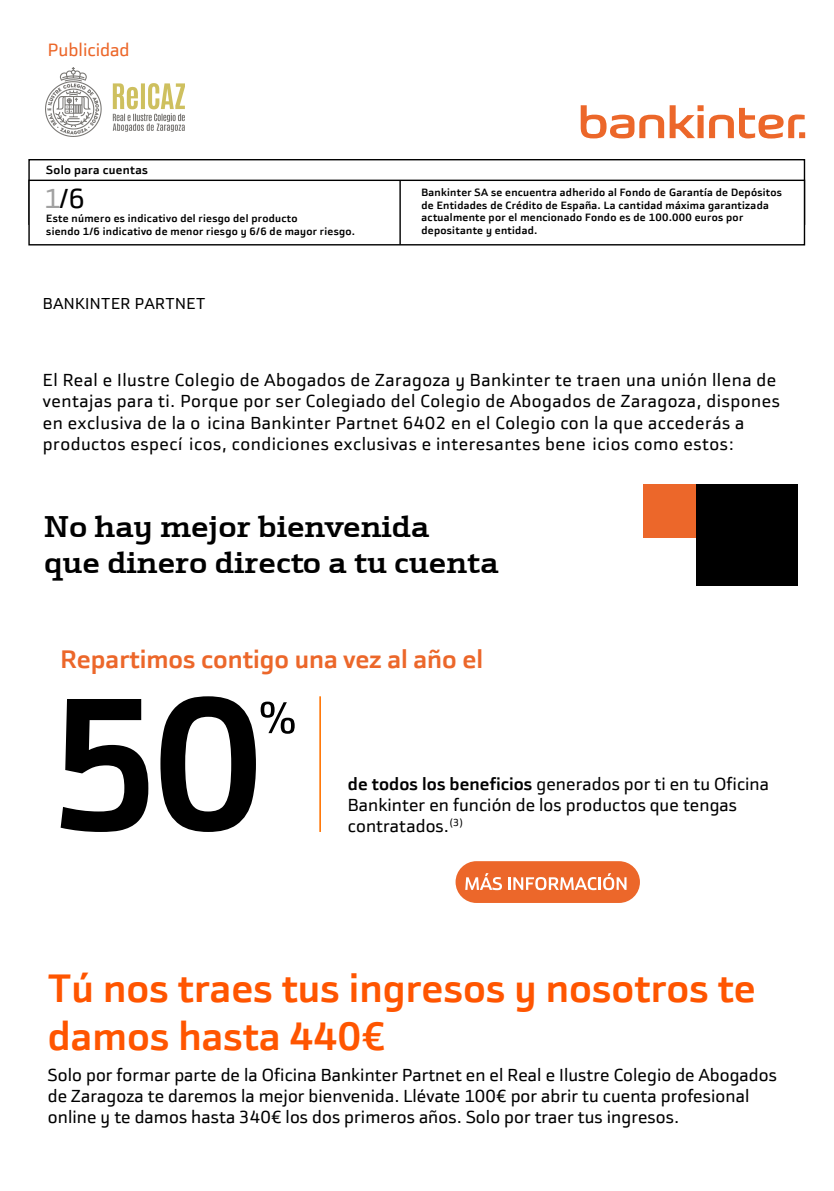
<style>
.page{position:relative;width:834px;height:1191px;background:#fff}
.page>*{position:absolute;margin:0;border:0;box-sizing:border-box;transform-origin:0 0}
.t1{font:700 40px/48px "Bankinter Sans";color:#f50}
.t2{font:700 30.4px/36.4px "Bankinter";color:#000}
.t3{font:27.8px "Bankinter Sans";color:#000}
.t4{font:700 25.6px "Bankinter Sans";color:#ec672a}
.t5{font:18px "Bankinter Sans";color:#ec672a}
.t6{font:17.6px/21.2px "Bankinter Sans";letter-spacing:.005em;color:#000}
.t7{font:17.6px/21.2px "Bankinter Sans";letter-spacing:.03em;color:#000}
.t8{font:16px "Bankinter Sans";letter-spacing:.03em;color:#000}
.t9{font:700 12px "Bankinter Sans";letter-spacing:.025em;color:#000}
.t10{font:700 10.6px/12.8px "Bankinter Sans";letter-spacing:.025em;color:#000}
.s1{color:#a1a1a1}
.s2{font-weight:700}
</style>
<div class="page">
<div style="left:28px;top:159px;width:777px;height:66px;border:1px solid #000"></div>
<div style="left:29px;top:180px;width:775px;height:65px;background:#fff"></div>
<div style="left:28px;top:180px;width:777px;height:65px;border:1px solid #000"></div>
<hr style="left:399px;top:180px;width:2px;height:65px;background:#000">
<svg style="left:580px;top:105px;width:225px;height:33px"></svg>
<div style="left:642px;top:484px;width:54px;height:54px;background:#ec672a"></div>
<div style="left:696px;top:484px;width:101px;height:101px;background:#000"></div>
<svg style="left:61px;top:699px;width:87px;height:133px"></svg>
<svg style="left:160px;top:696px;width:134px;height:136px"></svg>
<hr style="left:319px;top:696px;width:2px;height:136px;background:#ff7300">
<div style="left:455px;top:861px;width:184px;height:42px;background:#ec672a;border-radius:21px"></div>
<svg style="left:465px;top:873px;width:37px;height:17px"></svg>
<svg style="left:508px;top:873px;width:118px;height:17px"></svg>
<img style="left:45px;top:67px;width:139px;height:69px">
<p class="t5" style="left:48px;top:39px;width:83px">Publicidad</p>
<p class="t9" style="left:46px;top:162px;width:103px">Solo para cuentas</p>
<h3 class="t3" style="left:44px;top:182px;width:42px"><span class="s1">1</span>/6</h3>
<p class="t10" style="left:46px;top:212px;width:310px">Este número es indicativo del riesgo del producto<br>siendo 1/6 indicativo de menor riesgo y 6/6 de mayor riesgo.</p>
<p class="t8" style="left:43px;top:294px;width:164px">BANKINTER PARTNET</p>
<p class="t10" style="left:421px;top:185px;width:362px">Bankinter SA se encuentra adherido al Fondo de Garantía de Depósitos de Entidades de Crédito de España. La cantidad máxima garantizada actualmente por el mencionado Fondo es de 100.000 euros por depositante y entidad.</p>
<p class="t7" style="left:43px;top:370px;width:738px">El Real e Ilustre Colegio de Abogados de Zaragoza y Bankinter te traen una unión llena de ventajas para ti. Porque por ser Colegiado del Colegio de Abogados de Zaragoza, dispones en exclusiva de la o icina Bankinter Partnet 6402 en el Colegio con la que accederás a productos especí icos, condiciones exclusivas e interesantes bene icios como estos:</p>
<h2 class="t2" style="left:44px;top:508px;width:456px">No hay mejor bienvenida<br>que dinero directo a tu cuenta</h2>
<h3 class="t4" style="left:61px;top:643px;width:424px">Repartimos contigo una vez al año el</h3>
<p class="t6" style="left:348px;top:773px;width:422px"><span class="s2">de todos los beneficios</span> generados por ti en tu Oficina<br>Bankinter en función de los productos que tengas contratados.<sup>(3)</sup></p>
<h1 class="t1" style="left:48px;top:963px;width:709px">Tú nos traes tus ingresos y nosotros te damos hasta 440€</h1>
<p class="t6" style="left:48px;top:1064px;width:730px">Solo por formar parte de la Oficina Bankinter Partnet en el Real e Ilustre Colegio de Abogados de Zaragoza te daremos la mejor bienvenida. Llévate 100€ por abrir tu cuenta profesional online y te damos hasta 340€ los dos primeros años. Solo por traer tus ingresos.</p>
</div>
